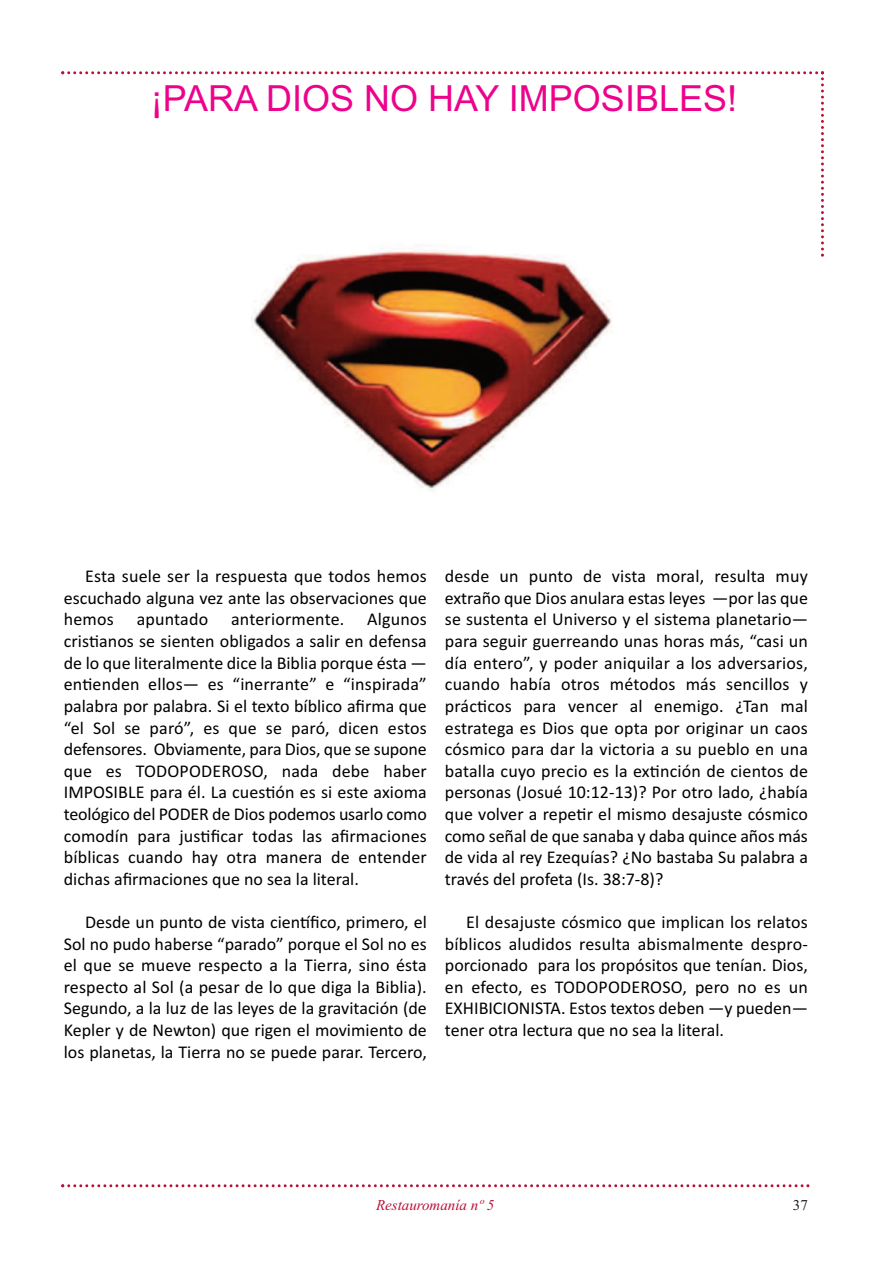
<style>
.page{position:relative;width:893px;height:1263px;background:#fff}
.page>*{position:absolute;margin:0;border:0;box-sizing:border-box;transform-origin:0 0}
.t1{font:36px "Arial";color:#ed028c}
.t2{font:18px/21.6px "Calibri";color:#000;text-align:justify}
.t3{font:italic 15px "Times New Roman";color:#b90f36}
.t4{font:15px "Times New Roman";color:#231f20}
</style>
<div class="page">
<svg style="left:61px;top:1184px;width:748px;height:3px"></svg>
<svg style="left:61px;top:71px;width:763px;height:186px"></svg>
<img style="left:251px;top:242px;width:364px;height:249px">
<h1 class="t1" style="left:151px;top:78px;width:588px">¡PARA DIOS NO HAY IMPOSIBLES!</h1>
<p class="t2" style="left:64px;top:565px;width:365px;text-indent:21px">Esta suele ser la respuesta que todos hemos escuchado alguna vez ante las observaciones que hemos</p>
<p class="t2" style="left:64px;top:608px;width:365px;text-indent:304px">Algunos cristianos se sienten obligados a salir en defensa de lo que literalmente dice la Biblia porque ésta — entienden ellos— es “inerrante” e “inspirada” palabra por palabra. Si el texto bíblico afirma que “el Sol se paró”, es que se paró, dicen estos defensores. Obviamente, para Dios, que se supone que es TODOPODEROSO, nada debe haber IMPOSIBLE para él. La cuestión es si este axioma teológico del PODER de Dios podemos usarlo como comodín para justificar todas las afirmaciones bíblicas cuando hay otra manera de entender dichas afirmaciones que no sea la literal.</p>
<p class="t2" style="left:64px;top:911px;width:365px;text-indent:21px">Desde un punto de vista científico, primero, el Sol no pudo haberse “parado” porque el Sol no es el que se mueve respecto a la Tierra, sino ésta respecto al Sol (a pesar de lo que diga la Biblia).<br>Segundo, a la luz de las leyes de la gravitación (de Kepler y de Newton) que rigen el movimiento de los planetas, la Tierra no se puede parar. Tercero,</p>
<p class="t2" style="left:137px;top:608px;width:73px">apuntado</p>
<p class="t2" style="left:231px;top:608px;width:115px">anteriormente.</p>
<p class="t2" style="left:445px;top:565px;width:365px">desde un punto de vista moral, resulta muy extraño que Dios anulara estas leyes —por las que se sustenta el Universo y el sistema planetario— para seguir guerreando unas horas más, “casi un día entero”, y poder aniquilar a los adversarios, cuando había otros métodos más sencillos y prácticos para vencer al enemigo. ¿Tan mal estratega es Dios que opta por originar un caos cósmico para dar la victoria a su pueblo en una batalla cuyo precio es la extinción de cientos de personas (Josué 10:12-13)? Por otro lado, ¿había que volver a repetir el mismo desajuste cósmico como señal de que sanaba y daba quince años más de vida al rey Ezequías? ¿No bastaba Su palabra a través del profeta (Is. 38:7-8)?</p>
<p class="t2" style="left:445px;top:911px;width:365px;text-indent:21px">El desajuste cósmico que implican los relatos bíblicos aludidos resulta abismalmente despro&shy;porcionado para los propósitos que tenían. Dios, en efecto, es TODOPODEROSO, pero no es un EXHIBICIONISTA. Estos textos deben —y pueden— tener otra lectura que no sea la literal.</p>
<p class="t3" style="left:376px;top:1196px;width:120px">Restauromanía nº 5</p>
<p class="t4" style="left:793px;top:1196px;width:16px">37</p>
</div>
